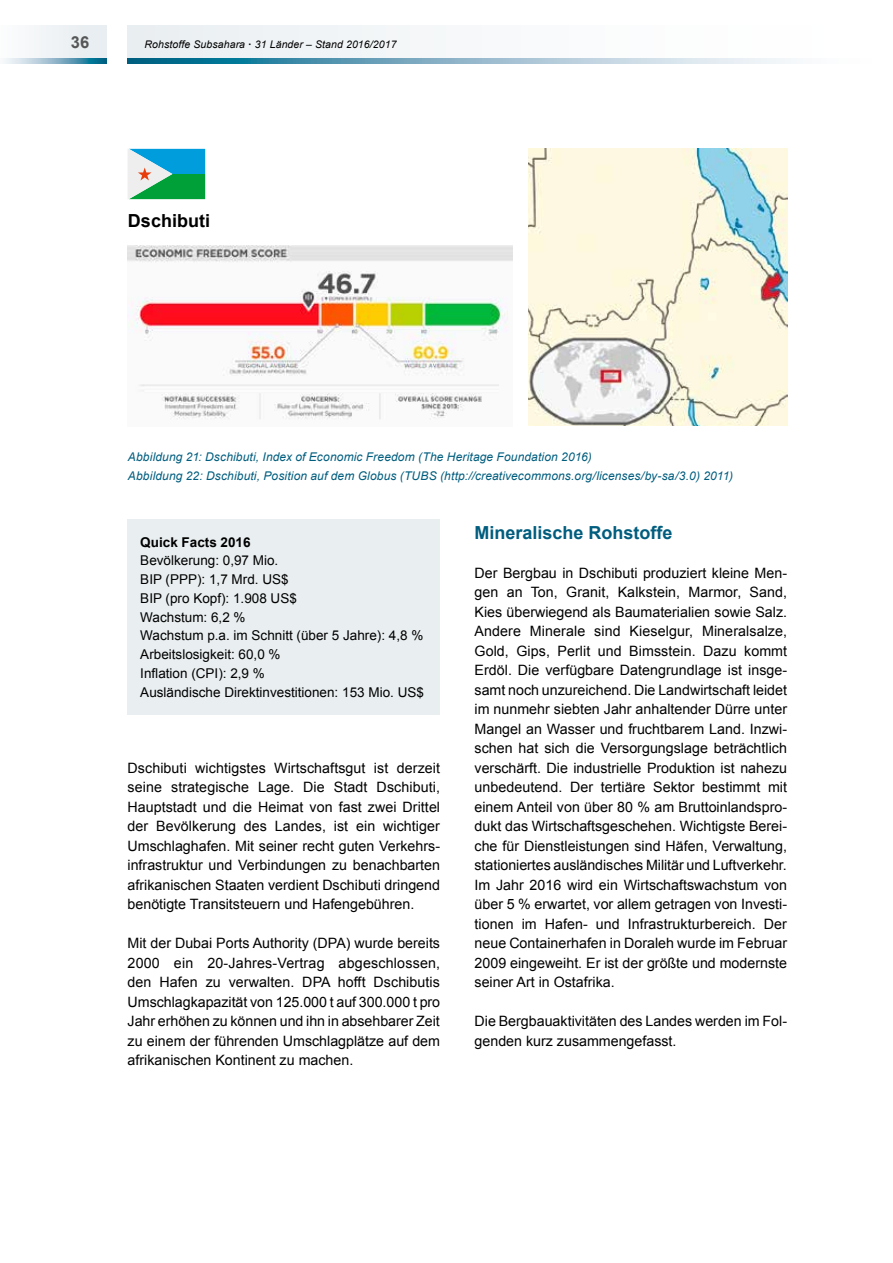
<style>
.page{position:relative;width:893px;height:1263px;background:#fff}
.page>*{position:absolute;margin:0;border:0;box-sizing:border-box;transform-origin:0 0}
.t1{font:700 18px "Arial";color:#005d7e}
.t2{font:700 18px "Arial";color:#000}
.t3{font:700 16.5px "Arial";color:#565656}
.t4{font:14.25px/19.5px "Arial";color:#000;text-align:justify}
.t5{font:13.5px/18.8px "Arial";color:#000}
.t6{font:700 13.5px "Arial";color:#000}
.t7{font:italic 12px/19.5px "Arial";letter-spacing:.01em;color:#005d7e}
.t8{font:italic 10.5px "Arial";letter-spacing:.01em;color:#000}
.s1{font-weight:700;font-style:normal}
</style>
<div class="page">
<div style="left:128px;top:26px;width:765px;height:38px;background:linear-gradient(to right,#ebeff2,#fff)"></div>
<svg style="left:128px;top:58px;width:765px;height:6px"></svg>
<div style="left:0;top:26px;width:106px;height:38px;background:#f0f3f5"></div>
<svg style="left:15px;top:58px;width:91px;height:6px"></svg>
<img style="left:128px;top:246px;width:385px;height:174px">
<img style="left:529px;top:149px;width:258px;height:276px">
<svg style="left:128px;top:149px;width:77px;height:50px;background:#47b3a5"></svg>
<div style="left:128px;top:519px;width:312px;height:195px;background:#e9eef0"></div>
<p class="t3" style="left:71px;top:31px;width:20px">36</p>
<p class="t8" style="left:145px;top:37px;width:253px">Rohstoffe Subsahara <span class="s1">·</span> 31 Länder – Stand 2016/2017</p>
<p class="t2" style="left:128px;top:209px;width:84px">Dschibuti</p>
<p class="t7" style="left:128px;top:447px;width:607px">Abbildung 21: Dschibuti, Index of Economic Freedom (The Heritage Foundation 2016)<br>Abbildung 22: Dschibuti, Position auf dem Globus (TUBS (http://creativecommons.org/licenses/by-sa/3.0) 2011)</p>
<p class="t6" style="left:140px;top:533px;width:112px">Quick Facts 2016</p>
<p class="t5" style="left:140px;top:551px;width:285px">Bevölkerung: 0,97 Mio.<br>BIP (PPP): 1,7 Mrd. US$<br>BIP (pro Kopf): 1.908 US$<br>Wachstum: 6,2 %<br>Wachstum p.a. im Schnitt (über 5 Jahre): 4,8 %<br>Arbeitslosigkeit: 60,0 %<br>Inflation (CPI): 2,9 %<br>Ausländische Direktinvestitionen: 153 Mio. US$</p>
<p class="t4" style="left:128px;top:758px;width:314px">Dschibuti wichtigstes Wirtschaftsgut ist derzeit seine strategische Lage. Die Stadt Dschibuti, Hauptstadt und die Heimat von fast zwei Drittel der Bevölkerung des Landes, ist ein wichtiger Umschlaghafen. Mit seiner recht guten Verkehrs&shy;infrastruktur und Verbindungen zu benachbarten afrikanischen Staaten verdient Dschibuti dringend benötigte Transitsteuern und Hafengebühren.</p>
<p class="t4" style="left:128px;top:934px;width:314px">Mit der Dubai Ports Authority (DPA) wurde bereits 2000 ein 20-Jahres-Vertrag abgeschlossen, den Hafen zu verwalten. DPA hofft Dschibutis Umschlagkapazität von 125.000 t auf 300.000 t pro Jahr erhöhen zu können und ihn in absehbarer Zeit zu einem der führenden Umschlagplätze auf dem afrikanischen Kontinent zu machen.</p>
<p class="t1" style="left:475px;top:521px;width:200px">Mineralische Rohstoffe</p>
<p class="t4" style="left:475px;top:563px;width:314px">Der Bergbau in Dschibuti produziert kleine Men&shy;gen an Ton, Granit, Kalkstein, Marmor, Sand, Kies überwiegend als Baumaterialien sowie Salz.<br>Andere Minerale sind Kieselgur, Mineralsalze, Gold, Gips, Perlit und Bimsstein. Dazu kommt Erdöl. Die verfügbare Datengrundlage ist insge&shy;samt noch unzureichend. Die Landwirtschaft leidet im nunmehr siebten Jahr anhaltender Dürre unter Mangel an Wasser und fruchtbarem Land. Inzwi&shy;schen hat sich die Versorgungslage beträchtlich verschärft. Die industrielle Produktion ist nahezu unbedeutend. Der tertiäre Sektor bestimmt mit einem Anteil von über 80 % am Bruttoinlandspro&shy;dukt das Wirtschaftsgeschehen. Wichtigste Berei&shy;che für Dienstleistungen sind Häfen, Verwaltung, stationiertes ausländisches Militär und Luftverkehr.<br>Im Jahr 2016 wird ein Wirtschaftswachstum von über 5 % erwartet, vor allem getragen von Investi&shy;tionen im Hafen- und Infrastrukturbereich. Der neue Containerhafen in Doraleh wurde im Februar 2009 eingeweiht. Er ist der größte und modernste seiner Art in Ostafrika.</p>
<p class="t4" style="left:475px;top:1012px;width:314px">Die Bergbauaktivitäten des Landes werden im Fol&shy;genden kurz zusammengefasst.</p>
</div>
